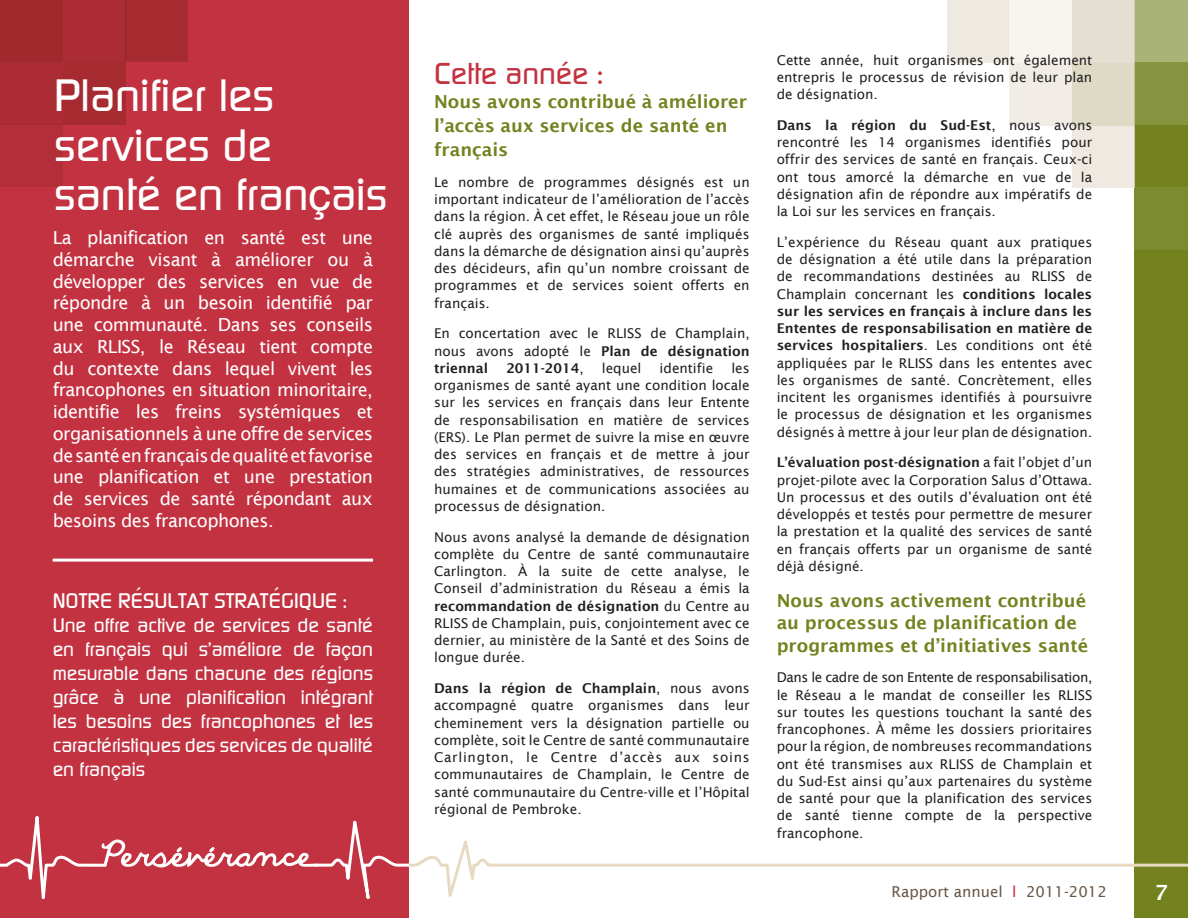
<style>
.page{position:relative;width:1188px;height:918px;background:#fff}
.page>*{position:absolute;margin:0;border:0;box-sizing:border-box;transform-origin:0 0}
.t1{font:500 45px/49.5px "Continuum";color:#fff}
.t2{font:500 30px "Continuum";color:#c23241}
.t3{font:500 21px "Continuum";color:#fff}
.t4{font:600 21px "Lucida Sans";color:#fff}
.t5{font:500 19.5px/24px "Continuum";color:#fff;text-align:justify}
.t6{font:18px/21.8px "Lucida Sans";letter-spacing:-.03em;color:#fff;text-align:justify}
.t7{font:600 18px/24px "Lucida Sans";color:#73821f}
.t8{font:15px "Lucida Sans";color:#685847}
.t9{font:13.5px/17.2px "Lucida Sans";color:#231f20;text-align:justify}
.t10{font:600 13.5px "Lucida Sans";color:#231f20}
.s1{font-weight:600}
.s2{font-weight:400}
.s3{color:#c23241}
</style>
<div class="page">
<div style="left:0;top:0;width:409px;height:918px;background:#c23241"></div>
<div style="left:1134px;top:0;width:54px;height:918px;background:#73821f"></div>
<div style="left:1134px;top:62px;width:54px;height:62px;background:#879440"></div>
<div style="left:1134px;top:187px;width:54px;height:62px;background:#7d8b30"></div>
<div style="left:1134px;top:0;width:54px;height:62px;background:#aab377"></div>
<div style="left:1072px;top:125px;width:63px;height:63px;background:#efeae1"></div>
<div style="left:1072px;top:63px;width:63px;height:62px;background:#dddbc5"></div>
<div style="left:1072px;top:0;width:63px;height:63px;background:#e5dfd1"></div>
<div style="left:947px;top:0;width:62px;height:63px;background:#efeae1"></div>
<div style="left:1009px;top:63px;width:63px;height:62px;background:#f1ede6"></div>
<div style="left:1009px;top:0;width:63px;height:63px;background:#f5f2ec"></div>
<svg style="left:409px;top:840px;width:779px;height:57px"></svg>
<div style="left:0;top:124px;width:63px;height:63px;background:#b22e38"></div>
<div style="left:0;top:62px;width:63px;height:62px;background:#ab2c35"></div>
<div style="left:0;top:0;width:63px;height:62px;background:#a1292e"></div>
<div style="left:125px;top:0;width:62px;height:62px;background:#a62b31"></div>
<div style="left:63px;top:62px;width:62px;height:62px;background:#a62b31"></div>
<div style="left:63px;top:0;width:62px;height:62px;background:#ab2c35"></div>
<hr style="left:53px;top:559px;width:320px;height:3px;background:#fff">
<svg style="left:0;top:816px;width:409px;height:83px"></svg>
<svg style="left:100px;top:818px;width:218px;height:50px"></svg>
<h1 class="t1" style="left:54px;top:70px;width:335px">Planifier les services de santé en français</h1>
<p class="t6" style="left:53px;top:227px;width:322px">La planification en santé est une démarche visant à améliorer ou à développer des services en vue de répondre à un besoin identifié par une communauté. Dans ses conseils aux RLISS, le Réseau tient compte du contexte dans lequel vivent les francophones en situation minoritaire, identifie les freins systémiques et organisationnels à une offre de services de santé en français de qualité et favorise une planification et une prestation de services de santé répondant aux besoins des francophones.</p>
<h3 class="t3" style="left:53px;top:587px;width:79px">Notre résul</h3>
<h3 class="t3" style="left:178px;top:587px;width:103px">tat stratégique</h3>
<h3 class="t3" style="left:343px;top:587px;width:6px">:</h3>
<h3 class="t5" style="left:53px;top:613px;width:322px">Une offre active de services de santé en français qui s’améliore de façon mesurable dans chacune des régions grâce à une planification intégrant les besoins des francophones et les caractéristiques des services de qualité en français</h3>
<h2 class="t2" style="left:434px;top:54px;width:170px">Cette année :</h2>
<h3 class="t7" style="left:434px;top:89px;width:314px">Nous avons contribué à améliorer l’accès aux services de santé en français</h3>
<p class="t9" style="left:434px;top:173px;width:317px">Le nombre de programmes désignés est un important indicateur de l’amélioration de l’accès dans la région. À cet effet, le Réseau joue un rôle clé auprès des organismes de santé impliqués dans la démarche de désignation ainsi qu’auprès des décideurs, afin qu’un nombre croissant de programmes et de services soient offerts en français.</p>
<p class="t9" style="left:434px;top:325px;width:317px">En concertation avec le RLISS de Champlain, nous avons adopté le <span class="s1">Plan de désignation triennal</span></p>
<p class="t10" style="left:506px;top:360px;width:79px">2011-2014<span class="s2">,</span></p>
<p class="t9" style="left:602px;top:359px;width:41px">lequel</p>
<p class="t9" style="left:660px;top:359px;width:55px">identifie</p>
<p class="t9" style="left:434px;top:359px;width:317px;text-indent:297px">les organismes de santé ayant une condition locale sur les services en français dans leur Entente de responsabilisation en matière de services (ERS). Le Plan permet de suivre la mise en œuvre des services en français et de mettre à jour des stratégies administratives, de ressources humaines et de communications associées au processus de désignation.</p>
<p class="t9" style="left:434px;top:528px;width:317px">Nous avons analysé la demande de désignation complète du Centre de santé communautaire Carlington. À la suite de cette analyse, le Conseil d’administration du Réseau a émis la <span class="s1">recommandation de désignation</span> du Centre au RLISS de Champlain, puis, conjointement avec ce dernier, au ministère de la Santé et des Soins de longue durée.</p>
<p class="t9" style="left:434px;top:680px;width:317px"><span class="s1">Dans la région de Champlain</span>, nous avons accompagné quatre organismes dans leur cheminement vers la désignation partielle ou complète, soit le Centre de santé communautaire Carlington, le Centre d’accès aux soins communautaires de Champlain, le Centre de santé communautaire du Centre-ville et l’Hôpital régional de Pembroke.</p>
<p class="t9" style="left:777px;top:51px;width:317px">Cette année, huit organismes ont également entrepris le processus de révision de leur plan de désignation.</p>
<p class="t9" style="left:777px;top:116px;width:317px"><span class="s1">Dans la région du Sud-Est</span>, nous avons rencontré les 14 organismes identifiés pour offrir des services de santé en français. Ceux-ci ont tous amorcé la démarche en vue de la désignation afin de répondre aux impératifs de la Loi sur les services en français.</p>
<p class="t9" style="left:777px;top:233px;width:317px">L’expérience du Réseau quant aux pratiques de désignation a été utile dans la préparation de recommandations destinées au RLISS de Champlain concernant les <span class="s1">conditions locales sur les services en français à inclure dans les Ententes de responsabilisation en matière de services hospitaliers</span>. Les conditions ont été appliquées par le RLISS dans les ententes avec les organismes de santé. Concrètement, elles incitent les organismes identifiés à poursuivre le processus de désignation et les organismes désignés à mettre à jour leur plan de désignation.</p>
<p class="t9" style="left:777px;top:454px;width:317px"><span class="s1">L’évaluation post-désignation</span> a fait l’objet d’un projet-pilote avec la Corporation Salus d’Ottawa.<br>Un processus et des outils d’évaluation ont été développés et testés pour permettre de mesurer la prestation et la qualité des services de santé en français offerts par un organisme de santé déjà désigné.</p>
<h3 class="t7" style="left:777px;top:589px;width:313px;line-height:22.5px">Nous avons activement contribué au processus de planification de programmes et d’initiatives santé</h3>
<p class="t9" style="left:777px;top:669px;width:317px">Dans le cadre de son Entente de responsabilisation, le Réseau a le mandat de conseiller les RLISS sur toutes les questions touchant la santé des francophones. À même les dossiers prioritaires pour la région, de nombreuses recommandations ont été transmises aux RLISS de Champlain et du Sud-Est ainsi qu’aux partenaires du système de santé pour que la planification des services de santé tienne compte de la perspective francophone.</p>
<p class="t8" style="left:892px;top:883px;width:217px">Rapport annuel <span class="s3">l</span> 2011-2012</p>
<h3 class="t4" style="left:1154px;top:881px;width:15px">7</h3>
</div>
